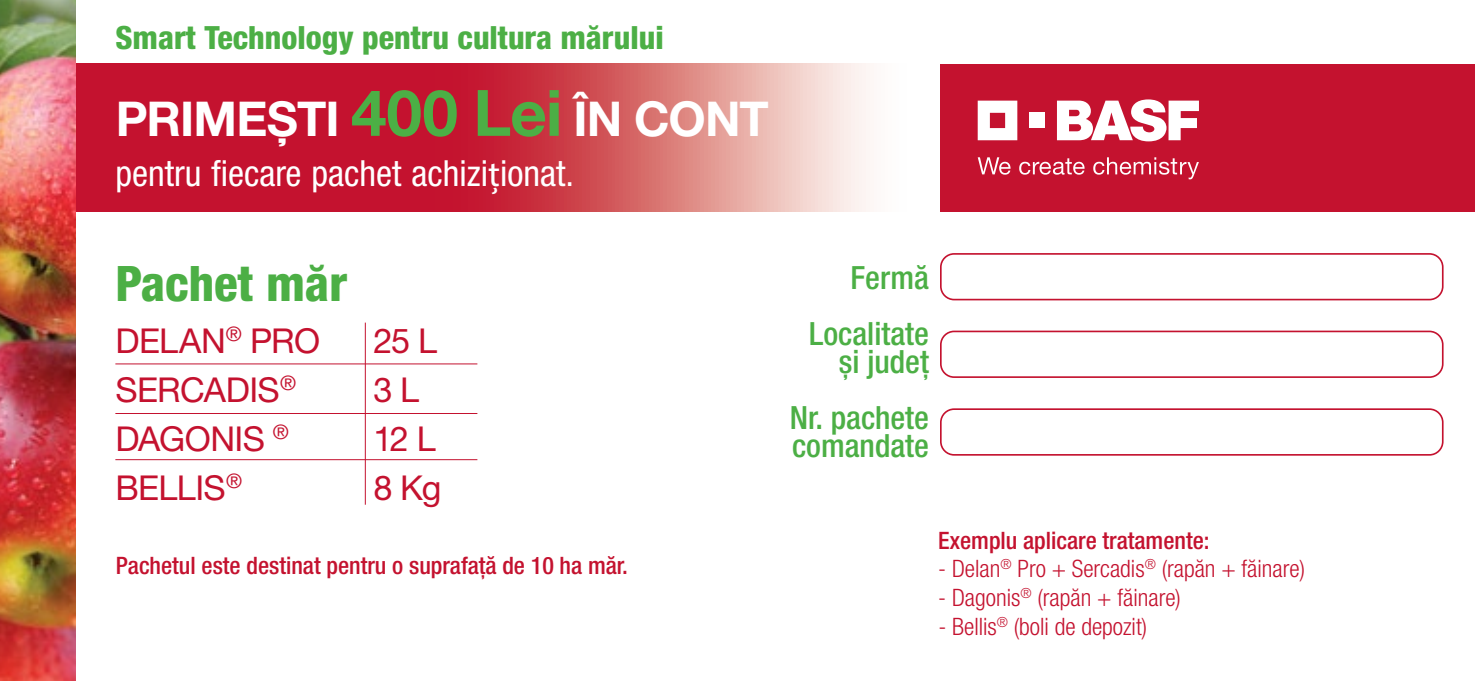
<style>
.page{position:relative;width:1475px;height:681px;background:#fff}
.page>*{position:absolute;margin:0;border:0;box-sizing:border-box;transform-origin:0 0}
.t1{font:800 condensed 48.8px "Helvetica Neue LT Pro";color:#4caf45}
.t2{font:700 48px "Helvetica Neue LT Pro";letter-spacing:-.015em;color:#fff}
.t3{font:36px "Helvetica Neue LT 57 Cn";color:#fff}
.t4{font:34.4px/48.8px "Helvetica Neue LT Pro";letter-spacing:-.02em;color:#c4122f}
.t5{font:500 condensed 32px/56px "Helvetica Neue LT Pro";color:#4caf45;text-align:right}
.t6{font:800 condensed 32px "Helvetica Neue LT Pro";color:#4caf45}
.t7{font:300 condensed 24px "Helvetica Neue LT Pro";color:#c4122f}
.t8{font:500 condensed 24px "Helvetica Neue LT Pro";color:#c4122f}
.s1{font-size:64px;color:#4caf45}
.s2{font-family:"Myriad Pro"}
</style>
<div class="page">
<svg style="left:75px;top:64px;width:795px;height:147px;background:#d04959"></svg>
<div style="left:940px;top:64px;width:534px;height:147px;background:#c4122f"></div>
<svg style="left:977px;top:101px;width:40px;height:39px;background:#f5d7dc"></svg>
<div style="left:1029px;top:113px;width:15px;height:15px;background:#fff"></div>
<svg style="left:1057px;top:99px;width:141px;height:42px"></svg>
<svg style="left:977px;top:157px;width:33px;height:18px"></svg>
<svg style="left:1019px;top:158px;width:65px;height:17px"></svg>
<svg style="left:1093px;top:157px;width:105px;height:22px"></svg>
<hr style="left:364px;top:322px;width:2px;height:182px;background:#c4122f">
<hr style="left:115px;top:363px;width:362px;height:1px;background:#c4122f">
<hr style="left:115px;top:412px;width:362px;height:2px;background:#c4122f">
<hr style="left:115px;top:459px;width:362px;height:1px;background:#c4122f">
<img style="left:0;top:0;width:75px;height:680px">
<div style="left:939px;top:253px;width:504px;height:47px;border:2px solid #c4122f;border-radius:13px"></div>
<div style="left:939px;top:330px;width:504px;height:48px;border:2px solid #c4122f;border-radius:13px"></div>
<div style="left:939px;top:408px;width:504px;height:47px;border:2px solid #c4122f;border-radius:13px"></div>
<h3 class="t6" style="left:115px;top:17px;width:549px">Smart Technology pentru cultura mărului</h3>
<h2 class="t2" style="left:116px;top:89px;width:654px">PRIMEȘTI <span class="s1">400 Lei</span> ÎN CONT</h2>
<h3 class="t3" style="left:115px;top:151px;width:460px">pentru fiecare pachet achizi<span class="s2">ț</span>ionat.</h3>
<h1 class="t1" style="left:115px;top:253px;width:234px">Pachet măr</h1>
<h3 class="t4" style="left:115px;top:315px;width:206px">DELAN<sup>®</sup> PRO<br>SERCADIS<sup>®<br></sup>DAGONIS <sup>®<br></sup>BELLIS<sup>®</sup></h3>
<h3 class="t4" style="left:373px;top:315px;width:70px">25 L<br>3 L<br>12 L<br>8 Kg</h3>
<p class="t8" style="left:116px;top:550px;width:513px">Pachetul este destinat pentru o suprafață de 10 ha măr.</p>
<h3 class="t5" style="left:809px;top:249px;width:121px">Fermă<br>Localitate</h3>
<h3 class="t5" style="left:789px;top:333px;width:141px">și județ<br>Nr. pachete</h3>
<h3 class="t5" style="left:792px;top:417px;width:138px">comandate</h3>
<p class="t8" style="left:938px;top:525px;width:273px">Exemplu aplicare tratamente:</p>
<p class="t7" style="left:938px;top:555px;width:368px">- Delan<sup>®</sup> Pro + Sercadis<sup>®</sup> (rapăn + făinare)</p>
<p class="t7" style="left:938px;top:583px;width:244px">- Dagonis<sup>®</sup> (rapăn + făinare)</p>
<p class="t7" style="left:938px;top:612px;width:210px">- Bellis<sup>®</sup> (boli de depozit)</p>
</div>
